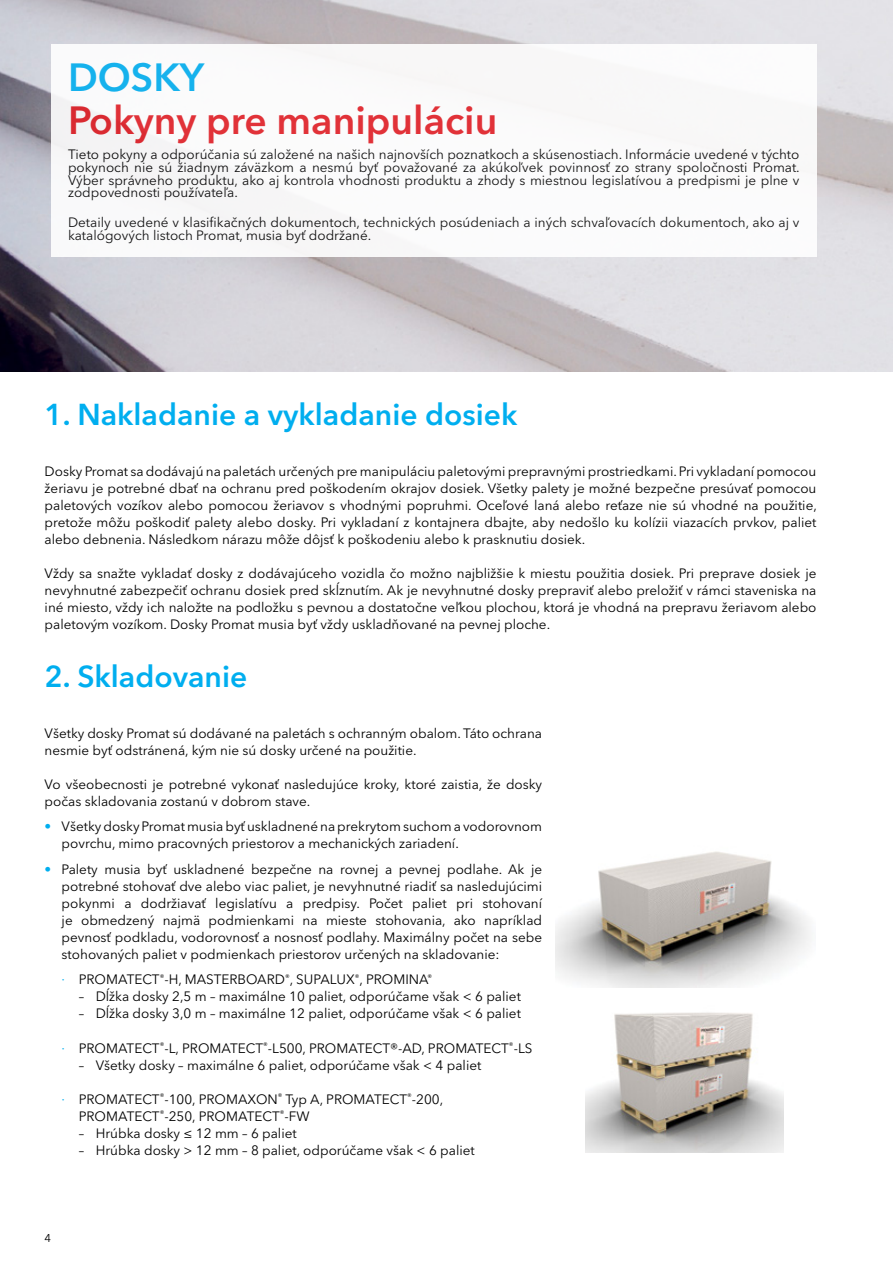
<style>
.page{position:relative;width:893px;height:1263px;background:#fff}
.page>*{position:absolute;margin:0;border:0;box-sizing:border-box;transform-origin:0 0}
.t1{font:600 39px "Avenir Next W1 G";color:#e21f26}
.t2{font:600 39px "Avenir Next W1 G";color:#00aeef}
.t3{font:600 30px "Avenir Next W1 G";color:#00aeef}
.t4{font:13.5px/17px "Avenir Next W1 G";color:#000}
.t5{font:11.25px "Avenir Next W1 G";color:#000}
.s1{color:#00aeef}
</style>
<div class="page">
<img style="left:555px;top:851px;width:255px;height:137px">
<img style="left:0;top:0;width:893px;height:371px">
<img style="left:585px;top:1012px;width:199px;height:141px">
<div style="left:51px;top:45px;width:765px;height:212px;background:#fff"></div>
<h1 class="t2" style="left:68px;top:54px;width:138px">DOSKY</h1>
<h1 class="t1" style="left:68px;top:96px;width:431px">Pokyny pre manipuláciu</h1>
<p class="t4" style="left:68px;top:148px;width:733px;line-height:12.8px;text-align:justify">Tieto pokyny a odporúčania sú založené na našich najnovších poznatkoch a skúsenostiach. Informácie uvedené v týchto pokynoch nie sú žiadnym záväzkom a nesmú byť považované za akúkoľvek povinnosť zo strany spoločnosti Promat.<br>Výber správneho produktu, ako aj kontrola vhodnosti produktu a zhody s miestnou legislatívou a predpismi je plne v zodpovednosti používateľa.</p>
<p class="t4" style="left:68px;top:216px;width:733px;line-height:12.8px">Detaily uvedené v klasifikačných dokumentoch, technických posúdeniach a iných schvaľovacích dokumentoch, ako aj v katalógových listoch Promat, musia byť dodržané.</p>
<h2 class="t3" style="left:45px;top:396px;width:474px">1. Nakladanie a vykladanie dosiek</h2>
<p class="t4" style="left:45px;top:462px;width:774px;text-align:justify">Dosky Promat sa dodávajú na paletách určených pre manipuláciu paletovými prepravnými prostriedkami. Pri vykladaní pomocou žeriavu je potrebné dbať na ochranu pred poškodením okrajov dosiek. Všetky palety je možné bezpečne presúvať pomocou paletových vozíkov alebo pomocou žeriavov s vhodnými popruhmi. Oceľové laná alebo reťaze nie sú vhodné na použitie, pretože môžu poškodiť palety alebo dosky. Pri vykladaní z kontajnera dbajte, aby nedošlo ku kolízii viazacích prvkov, paliet alebo debnenia. Následkom nárazu môže dôjsť k poškodeniu alebo k prasknutiu dosiek.</p>
<p class="t4" style="left:45px;top:564px;width:773px;text-align:justify">Vždy sa snažte vykladať dosky z dodávajúceho vozidla čo možno najbližšie k miestu použitia dosiek. Pri preprave dosiek je nevyhnutné zabezpečiť ochranu dosiek pred skĺznutím. Ak je nevyhnutné dosky prepraviť alebo preložiť v rámci staveniska na iné miesto, vždy ich naložte na podložku s pevnou a dostatočne veľkou plochou, ktorá je vhodná na prepravu žeriavom alebo paletovým vozíkom. Dosky Promat musia byť vždy uskladňované na pevnej ploche.</p>
<h2 class="t3" style="left:45px;top:658px;width:204px">2. Skladovanie</h2>
<p class="t4" style="left:45px;top:725px;width:499px">Všetky dosky Promat sú dodávané na paletách s ochranným obalom. Táto ochrana nesmie byť odstránená, kým nie sú dosky určené na použitie.</p>
<p class="t4" style="left:45px;top:776px;width:499px">Vo všeobecnosti je potrebné vykonať nasledujúce kroky, ktoré zaistia, že dosky počas skladovania zostanú v dobrom stave.</p>
<p class="t4" style="left:62px;top:818px;width:482px;text-indent:-17px"><span class="s1">•</span> Všetky dosky Promat musia byť uskladnené na prekrytom suchom a vodorovnom povrchu, mimo pracovných priestorov a mechanických zariadení.</p>
<p class="t4" style="left:62px;top:861px;width:482px;text-align:justify;text-indent:-17px"><span class="s1">•</span> Palety musia byť uskladnené bezpečne na rovnej a pevnej podlahe. Ak je potrebné stohovať dve alebo viac paliet, je nevyhnutné riadiť sa nasledujúcimi pokynmi a dodržiavať legislatívu a predpisy. Počet paliet pri stohovaní je obmedzený najmä podmienkami na mieste stohovania, ako napríklad pevnosť podkladu, vodorovnosť a nosnosť podlahy. Maximálny počet na sebe stohovaných paliet v podmienkach priestorov určených na skladovanie:</p>
<p class="t4" style="left:62px;top:971px;width:372px"><span class="s1">∙</span> PROMATECT<sup>®</sup>-H, MASTERBOARD<sup>®</sup>, SUPALUX<sup>®</sup>, PROMINA<sup>®</sup></p>
<p class="t4" style="left:79px;top:988px;width:444px">– Dĺžka dosky 2,5 m – maximálne 10 paliet, odporúčame však &lt; 6 paliet</p>
<p class="t4" style="left:79px;top:1005px;width:444px">– Dĺžka dosky 3,0 m – maximálne 12 paliet, odporúčame však &lt; 6 paliet</p>
<p class="t4" style="left:62px;top:1039px;width:472px"><span class="s1">∙</span> PROMATECT<sup>®</sup>-L, PROMATECT<sup>®</sup>-L500, PROMATECT®-AD, PROMATECT<sup>®</sup>-LS</p>
<p class="t4" style="left:79px;top:1056px;width:404px">– Všetky dosky – maximálne 6 paliet, odporúčame však &lt; 4 paliet</p>
<p class="t4" style="left:79px;top:1090px;width:366px;text-indent:-17px"><span class="s1">∙</span> PROMATECT<sup>®</sup>-100, PROMAXON<sup>®</sup> Typ A, PROMATECT<sup>®</sup>-200,<br>PROMATECT<sup>®</sup>-250, PROMATECT<sup>®</sup>-FW</p>
<p class="t4" style="left:79px;top:1124px;width:220px">– Hrúbka dosky ≤ 12 mm – 6 paliet</p>
<p class="t4" style="left:79px;top:1141px;width:398px">– Hrúbka dosky &gt; 12 mm – 8 paliet, odporúčame však &lt; 6 paliet</p>
<p class="t5" style="left:45px;top:1231px;width:8px">4</p>
</div>
